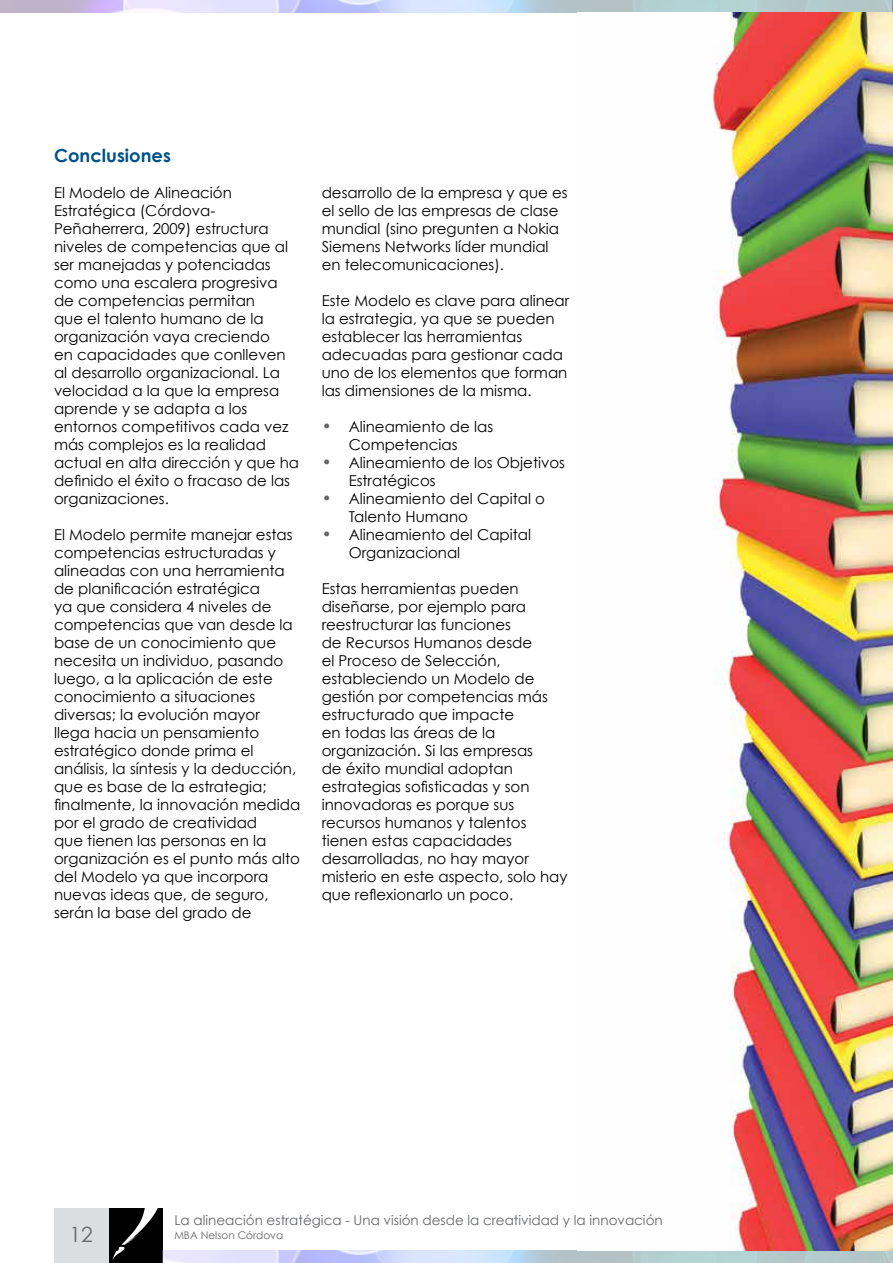
<style>
.page{position:relative;width:893px;height:1263px;background:#fff}
.page>*{position:absolute;margin:0;border:0;box-sizing:border-box;transform-origin:0 0}
.t1{font:21px "Century Gothic";color:#656669}
.t2{font:700 18px "Century Gothic";color:#005288}
.t3{font:15px/18px "Century Gothic";color:#000}
.t4{font:13.5px "Century Gothic";color:#656669}
.t5{font:10.5px "Century Gothic";color:#656669}
.s1{font-size:16.5px;color:#656669}
</style>
<div class="page">
<div style="left:108px;top:1209px;width:54px;height:54px;background:#000"></div>
<svg style="left:112px;top:1209px;width:46px;height:51px"></svg>
<div style="left:54px;top:1209px;width:54px;height:54px;background:#dcddde"></div>
<img style="left:0;top:0;width:892px;height:13px">
<svg style="left:892px;top:0;width:1px;height:13px"></svg>
<img style="left:162px;top:1250px;width:731px;height:13px">
<img style="left:712px;top:13px;width:180px;height:1237px">
<p class="t2" style="left:54px;top:144px;width:118px">Conclusiones</p>
<p class="t3" style="left:54px;top:183px;width:247px">El Modelo de Alineación<br>Estratégica (Córdova-<br>Peñaherrera, 2009) estructura niveles de competencias que al ser manejadas y potenciadas como una escalera progresiva de competencias permitan<br>que el talento humano de la organización vaya creciendo<br>en capacidades que conlleven al desarrollo organizacional. La velocidad a la que la empresa aprende y se adapta a los entornos competitivos cada vez más complejos es la realidad actual en alta dirección y que ha definido el éxito o fracaso de las organizaciones.</p>
<p class="t3" style="left:54px;top:525px;width:248px">El Modelo permite manejar estas competencias estructuradas y alineadas con una herramienta de planificación estratégica<br>ya que considera 4 niveles de competencias que van desde la base de un conocimiento que necesita un individuo, pasando luego, a la aplicación de este conocimiento a situaciones diversas; la evolución mayor<br>llega hacia un pensamiento estratégico donde prima el análisis, la síntesis y la deducción, que es base de la estrategia; finalmente, la innovación medida por el grado de creatividad<br>que tienen las personas en la organización es el punto más alto del Modelo ya que incorpora nuevas ideas que, de seguro, serán la base del grado de</p>
<p class="t3" style="left:322px;top:183px;width:247px">desarrollo de la empresa y que es el sello de las empresas de clase mundial (sino pregunten a Nokia<br>Siemens Networks líder mundial en telecomunicaciones).</p>
<p class="t3" style="left:322px;top:291px;width:249px">Este Modelo es clave para alinear la estrategia, ya que se pueden establecer las herramientas adecuadas para gestionar cada uno de los elementos que forman las dimensiones de la misma.</p>
<p class="t3" style="left:322px;top:417px;width:173px;text-align:center"><span class="s1">•</span> Alineamiento de las<br>Competencias</p>
<p class="t3" style="left:349px;top:453px;width:218px;text-indent:-27px"><span class="s1">•</span> Alineamiento de los Objetivos<br>Estratégicos</p>
<p class="t3" style="left:349px;top:489px;width:198px;text-indent:-27px"><span class="s1">•</span> Alineamiento del Capital o<br>Talento Humano</p>
<p class="t3" style="left:349px;top:525px;width:184px;text-indent:-27px"><span class="s1">•</span> Alineamiento del Capital<br>Organizacional</p>
<p class="t3" style="left:322px;top:579px;width:247px">Estas herramientas pueden diseñarse, por ejemplo para reestructurar las funciones<br>de Recursos Humanos desde<br>el Proceso de Selección, estableciendo un Modelo de gestión por competencias más estructurado que impacte<br>en todas las áreas de la organización. Si las empresas<br>de éxito mundial adoptan estrategias sofisticadas y son innovadoras es porque sus recursos humanos y talentos tienen estas capacidades desarrolladas, no hay mayor misterio en este aspecto, solo hay que reflexionarlo un poco.</p>
<h1 class="t1" style="left:69px;top:1222px;width:25px">12</h1>
<p class="t4" style="left:174px;top:1212px;width:490px">La alineación estratégica - Una visión desde la creatividad y la innovación</p>
<p class="t5" style="left:174px;top:1229px;width:110px">MBA Nelson Córdova</p>
</div>
